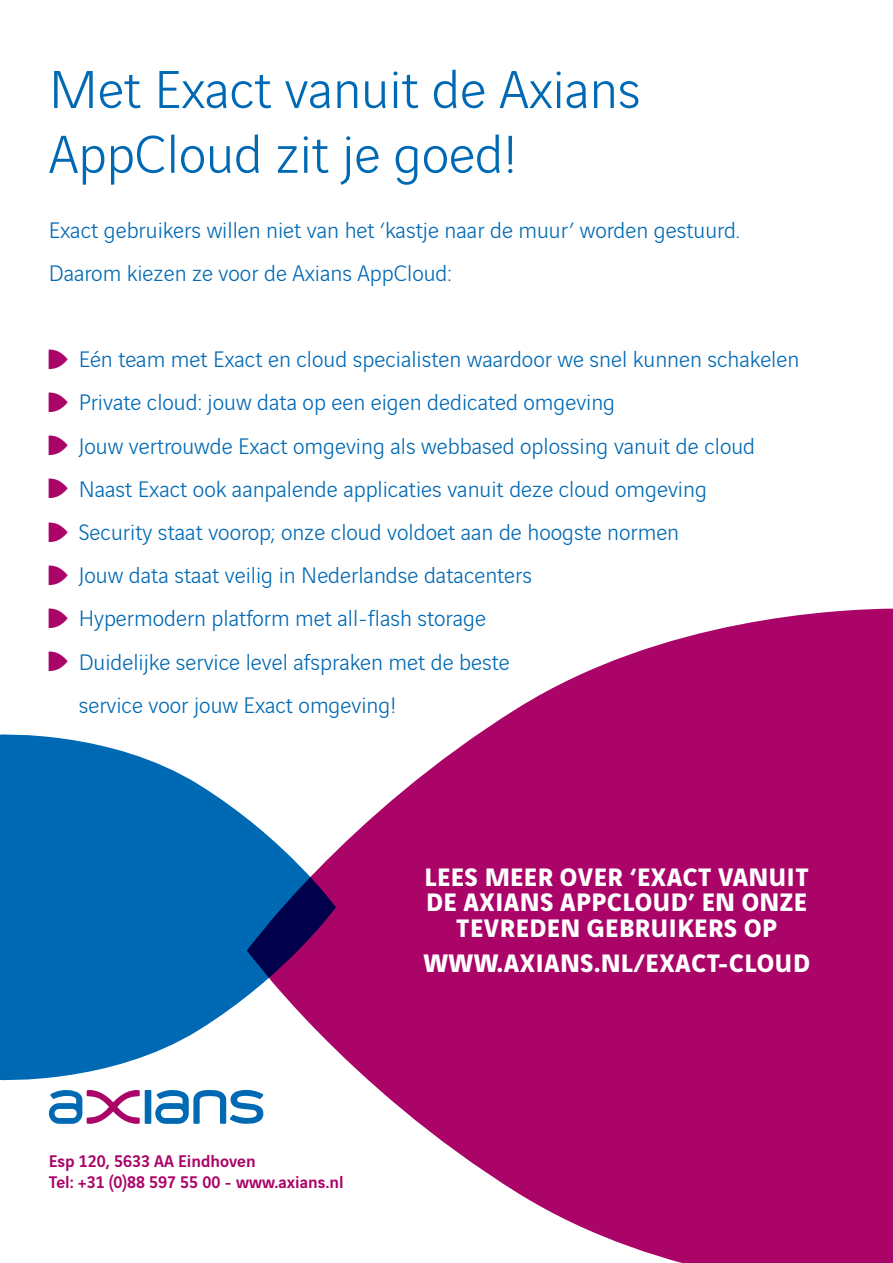
<style>
.page{position:relative;width:893px;height:1263px;background:#fff}
.page>*{position:absolute;margin:0;border:0;box-sizing:border-box;transform-origin:0 0}
.t1{font:300 57px/64.8px "Vinci Sans";color:#0069b4}
.Subtitel_cover{font:700 27px/25.5px "Vinci Sans";letter-spacing:.02em;color:#fff;text-align:center}
.Streamer{font:300 24px/43.2px "Vinci Sans";color:#0069b4}
.t2{font:500 18px "Vinci Sans";color:#aa0469}
</style>
<div class="page">
<svg style="left:336px;top:609px;width:557px;height:654px;fill:#aa0469"></svg>
<svg style="left:0;top:734px;width:336px;height:347px;fill:#0069b4"></svg>
<div style="left:145px;top:1090px;width:6px;height:34px;background:#0069b4"></div>
<svg style="left:49px;top:1090px;width:91px;height:34px"></svg>
<svg style="left:155px;top:1089px;width:109px;height:35px"></svg>
<h1 class="t1" style="left:49px;top:52px;width:593px">Met Exact vanuit de Axians<br>AppCloud zit je goed!</h1>
<p class="Streamer" style="left:49px;top:206px;width:692px">Exact gebruikers willen niet van het ‘kastje naar de muur’ worden gestuurd.<br>Daarom kiezen ze voor de Axians AppCloud:</p>
<p class="Streamer" style="left:79px;top:336px;width:722px">Eén team met Exact en cloud specialisten waardoor we snel kunnen schakelen</p>
<p class="Streamer" style="left:79px;top:379px;width:538px">Private cloud: jouw data op een eigen dedicated omgeving</p>
<p class="Streamer" style="left:79px;top:422px;width:678px">Jouw vertrouwde Exact omgeving als webbased oplossing vanuit de cloud</p>
<p class="Streamer" style="left:79px;top:465px;width:630px">Naast Exact ook aanpalende applicaties vanuit deze cloud omgeving</p>
<p class="Streamer" style="left:79px;top:509px;width:602px">Security staat voorop; onze cloud voldoet aan de hoogste normen</p>
<p class="Streamer" style="left:79px;top:552px;width:455px">Jouw data staat veilig in Nederlandse datacenters</p>
<p class="Streamer" style="left:79px;top:595px;width:409px">Hypermodern platform met all-flash storage</p>
<p class="Streamer" style="left:79px;top:638px;width:433px">Duidelijke service level afspraken met de beste service voor jouw Exact omgeving!</p>
<p class="t2" style="left:49px;top:1147px;width:208px">Esp 120, 5633 AA Eindhoven</p>
<p class="t2" style="left:49px;top:1168px;width:296px">Tel: +31 (0)88 597 55 00 - www.axians.nl</p>
<p class="Subtitel_cover" style="left:424px;top:861px;width:386px">LEES MEER OVER ‘EXACT VANUIT<br>DE AXIANS APPCLOUD’ EN ONZE<br>TEVREDEN GEBRUIKERS OP</p>
<p class="Subtitel_cover" style="left:423px;top:948px;width:388px">WWW.AXIANS.NL/EXACT-CLOUD</p>
</div>
